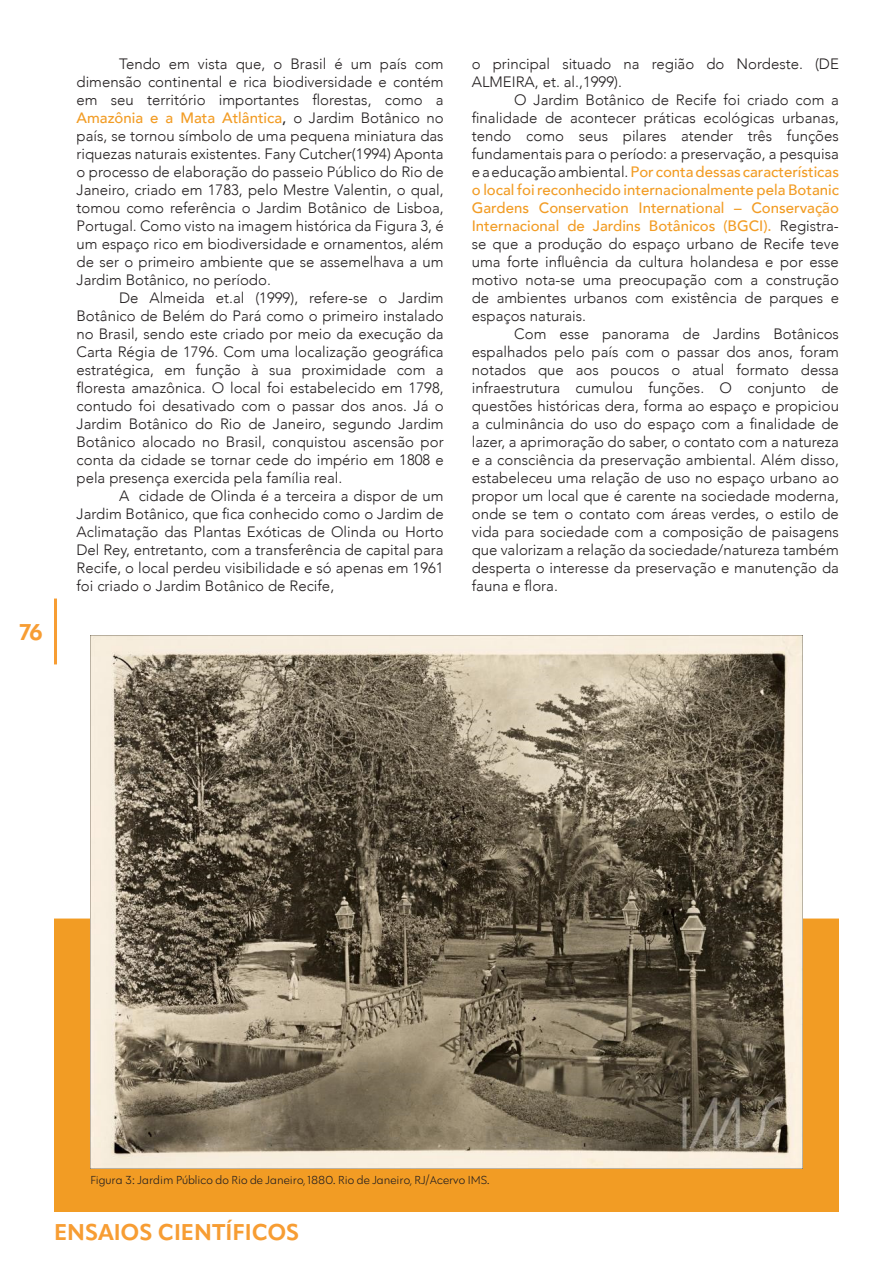
<style>
.page{position:relative;width:893px;height:1263px;background:#fff}
.page>*{position:absolute;margin:0;border:0;box-sizing:border-box;transform-origin:0 0}
.t1{font:700 22.5px "Apparat";color:#f79d33}
.CORPO_DO_TEXTO{font:300 15px/18px "Avenir";color:#231f20;text-align:justify}
.LEGENDA_DE_FIGURA{font:300 12px "Klik";color:#231f20}
.s1{font-weight:500;color:#f29c24}
.s2{font-weight:500}
</style>
<div class="page">
<hr style="left:54px;top:598px;width:3px;height:66px;background:#f79d33">
<div style="left:54px;top:918px;width:785px;height:294px;background:#f29c24"></div>
<img style="left:91px;top:635px;width:711px;height:534px">
<h1 class="t1" style="left:20px;top:618px;width:25px">76</h1>
<p class="CORPO_DO_TEXTO" style="left:77px;top:55px;width:369px;text-indent:43px">Tendo em vista que, o Brasil é um país com dimensão continental e rica biodiversidade e contém em seu território importantes florestas, como a <span class="s1">Amazônia e a Mata Atlântica</span><span class="s2">,</span> o Jardim Botânico no país, se tornou símbolo de uma pequena miniatura das riquezas naturais existentes. Fany Cutcher(1994) Aponta o processo de elaboração do passeio Público do Rio de Janeiro, criado em 1783, pelo Mestre Valentin, o qual, tomou como referência o Jardim Botânico de Lisboa, Portugal. Como visto na imagem histórica da Figura 3, é um espaço rico em biodiversidade e ornamentos, além de ser o primeiro ambiente que se assemelhava a um Jardim Botânico, no período.</p>
<p class="CORPO_DO_TEXTO" style="left:77px;top:289px;width:369px;text-indent:43px">De Almeida et.al (1999), refere-se o Jardim Botânico de Belém do Pará como o primeiro instalado no Brasil, sendo este criado por meio da execução da Carta Régia de 1796. Com uma localização geográfica estratégica, em função à sua proximidade com a floresta amazônica. O local foi estabelecido em 1798, contudo foi desativado com o passar dos anos. Já o Jardim Botânico do Rio de Janeiro, segundo Jardim Botânico alocado no Brasil, conquistou ascensão por conta da cidade se tornar cede do império em 1808 e pela presença exercida pela família real.</p>
<p class="CORPO_DO_TEXTO" style="left:77px;top:487px;width:369px;text-indent:43px">A cidade de Olinda é a terceira a dispor de um Jardim Botânico, que fica conhecido como o Jardim de Aclimatação das Plantas Exóticas de Olinda ou Horto Del Rey, entretanto, com a transferência de capital para Recife, o local perdeu visibilidade e só apenas em 1961 foi criado o Jardim Botânico de Recife,</p>
<p class="CORPO_DO_TEXTO" style="left:472px;top:55px;width:369px">o principal situado na região do Nordeste. (DE<br>ALMEIRA, et. al.,1999).</p>
<p class="CORPO_DO_TEXTO" style="left:472px;top:91px;width:369px;text-indent:43px">O Jardim Botânico de Recife foi criado com a finalidade de acontecer práticas ecológicas urbanas, tendo como seus pilares atender três funções fundamentais para o período: a preservação, a pesquisa e a educação ambiental. <span class="s1">Por conta dessas características o local foi reconhecido internacionalmente pela Botanic Gardens Conservation International – Conservação Internacional de Jardins Botânicos (BGCI).</span> Registra&shy;se que a produção do espaço urbano de Recife teve uma forte influência da cultura holandesa e por esse motivo nota-se uma preocupação com a construção de ambientes urbanos com existência de parques e espaços naturais.</p>
<p class="CORPO_DO_TEXTO" style="left:472px;top:325px;width:369px;text-indent:43px">Com esse panorama de Jardins Botânicos espalhados pelo país com o passar dos anos, foram notados que aos poucos o atual formato dessa infraestrutura cumulou funções. O conjunto de questões históricas dera, forma ao espaço e propiciou a culminância do uso do espaço com a finalidade de lazer, a aprimoração do saber, o contato com a natureza e a consciência da preservação ambiental. Além disso, estabeleceu uma relação de uso no espaço urbano ao propor um local que é carente na sociedade moderna, onde se tem o contato com áreas verdes, o estilo de vida para sociedade com a composição de paisagens que valorizam a relação da sociedade/natureza também desperta o interesse da preservação e manutenção da fauna e flora.</p>
<p class="LEGENDA_DE_FIGURA" style="left:91px;top:1171px;width:400px">Figura 3: Jardim Público do Rio de Janeiro, 1880. Rio de Janeiro, RJ/Acervo IMS.</p>
<h1 class="t1" style="left:54px;top:1218px;width:247px">ENSAIOS CIENTÍFICOS</h1>
</div>
